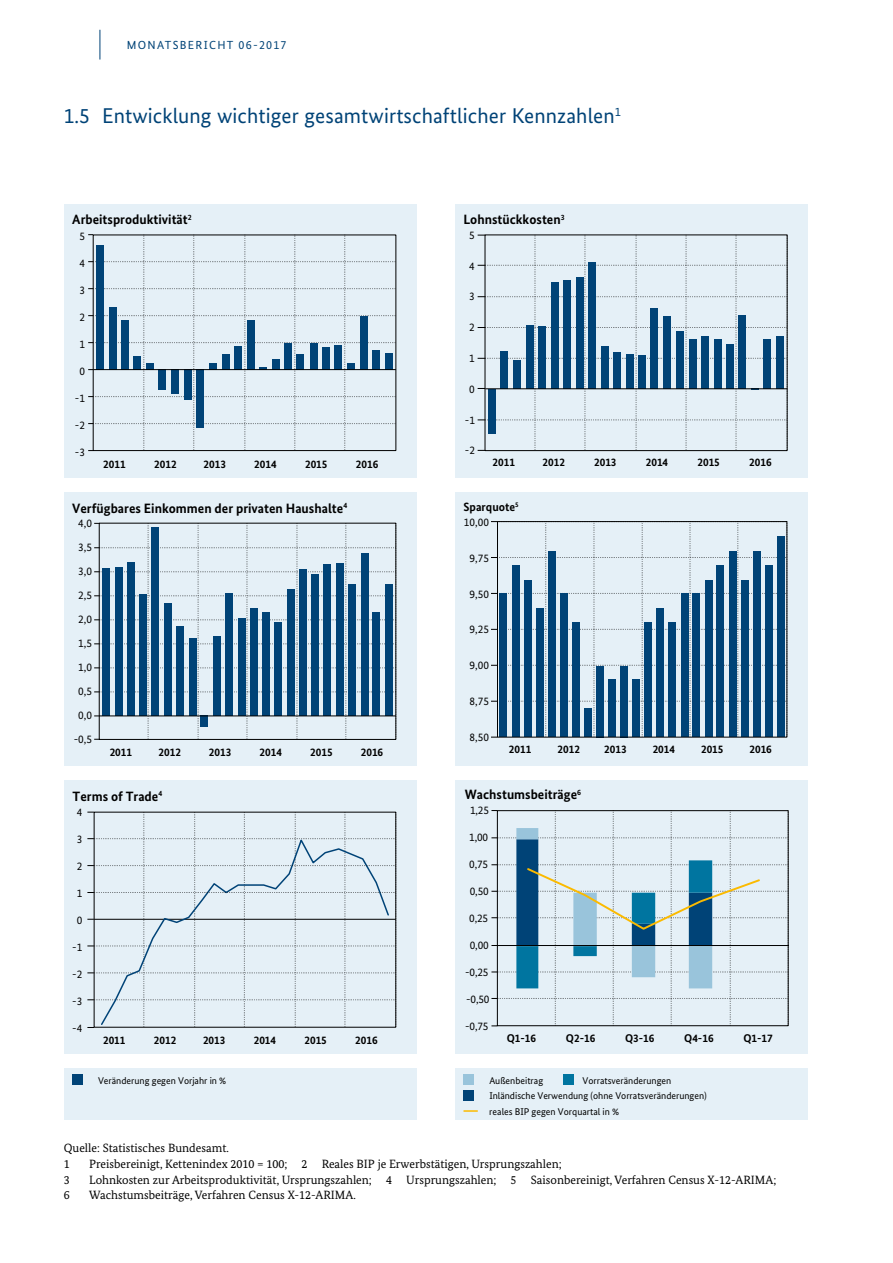
<style>
.page{position:relative;width:893px;height:1263px;background:#fff}
.page>*{position:absolute;margin:0;border:0;box-sizing:border-box;transform-origin:0 0}
.t1{font:21.3px "Bundes Sans";letter-spacing:.005em;color:#004377}
.t2{font:700 13.5px "Bundes Sans";color:#000}
.t3{font:12px/15.8px "Bundes Serif";color:#000}
.t4{font:700 12px "Bundes Sans";color:#000}
.t5{font:11.7px "Bundes Sans";letter-spacing:.11em;color:#004377}
.t6{font:700 11.25px "Bundes Sans";color:#000}
.t7{font:11.25px "Bundes Sans";letter-spacing:-.01em;color:#000}
.t8{font:9.75px/15.5px "Bundes Sans";color:#000}
.s1{font-size:12px}
</style>
<div class="page">
<hr style="left:100px;top:30px;width:1px;height:30px;background:#004377">
<div style="left:64px;top:204px;width:353px;height:274px;background:#e5f0f7"></div>
<svg style="left:88px;top:234px;width:308px;height:217px"></svg>
<hr style="left:93px;top:369px;width:303px;height:1px;background:#000">
<div style="left:64px;top:492px;width:353px;height:274px;background:#e5f0f7"></div>
<svg style="left:94px;top:523px;width:303px;height:217px"></svg>
<div style="left:455px;top:492px;width:353px;height:274px;background:#e5f0f7"></div>
<svg style="left:491px;top:521px;width:297px;height:217px"></svg>
<div style="left:777px;top:536px;width:8px;height:201px;background:#004377"></div>
<div style="left:765px;top:565px;width:7px;height:172px;background:#004377"></div>
<div style="left:753px;top:551px;width:8px;height:186px;background:#004377"></div>
<div style="left:741px;top:580px;width:7px;height:157px;background:#004377"></div>
<div style="left:729px;top:551px;width:8px;height:186px;background:#004377"></div>
<div style="left:717px;top:565px;width:7px;height:172px;background:#004377"></div>
<div style="left:705px;top:580px;width:7px;height:157px;background:#004377"></div>
<div style="left:692px;top:594px;width:8px;height:143px;background:#004377"></div>
<div style="left:681px;top:594px;width:7px;height:143px;background:#004377"></div>
<div style="left:668px;top:622px;width:8px;height:115px;background:#004377"></div>
<div style="left:657px;top:609px;width:7px;height:128px;background:#004377"></div>
<div style="left:644px;top:622px;width:8px;height:115px;background:#004377"></div>
<div style="left:632px;top:680px;width:8px;height:57px;background:#004377"></div>
<div style="left:620px;top:666px;width:8px;height:71px;background:#004377"></div>
<div style="left:608px;top:680px;width:8px;height:57px;background:#004377"></div>
<div style="left:596px;top:666px;width:8px;height:71px;background:#004377"></div>
<div style="left:584px;top:708px;width:8px;height:29px;background:#004377"></div>
<div style="left:572px;top:622px;width:8px;height:115px;background:#004377"></div>
<div style="left:560px;top:594px;width:8px;height:143px;background:#004377"></div>
<div style="left:548px;top:551px;width:7px;height:186px;background:#004377"></div>
<div style="left:536px;top:609px;width:8px;height:128px;background:#004377"></div>
<div style="left:524px;top:580px;width:7px;height:157px;background:#004377"></div>
<div style="left:512px;top:565px;width:8px;height:172px;background:#004377"></div>
<div style="left:500px;top:594px;width:7px;height:143px;background:#004377"></div>
<div style="left:497px;top:521px;width:290px;height:216px;border:1px solid #000"></div>
<div style="left:64px;top:781px;width:353px;height:273px;background:#e5f0f7"></div>
<svg style="left:87px;top:812px;width:309px;height:215px"></svg>
<div style="left:455px;top:781px;width:353px;height:273px;background:#e5f0f7"></div>
<svg style="left:491px;top:810px;width:298px;height:216px"></svg>
<hr style="left:497px;top:945px;width:292px;height:1px;background:#000">
<div style="left:455px;top:204px;width:353px;height:274px;background:#e5f0f7"></div>
<svg style="left:478px;top:235px;width:310px;height:216px"></svg>
<hr style="left:485px;top:388px;width:302px;height:1px;background:#000">
<div style="left:64px;top:1069px;width:353px;height:51px;background:#e5f0f7"></div>
<div style="left:72px;top:1074px;width:11px;height:11px;background:#004377"></div>
<div style="left:455px;top:1069px;width:353px;height:51px;background:#e5f0f7"></div>
<div style="left:463px;top:1074px;width:11px;height:11px;background:#99c4db"></div>
<div style="left:563px;top:1074px;width:11px;height:11px;background:#0075a0"></div>
<div style="left:463px;top:1090px;width:11px;height:11px;background:#004377"></div>
<svg style="left:463px;top:1110px;width:15px;height:2px"></svg>
<p class="t5" style="left:127px;top:38px;width:161px">MONATSBERICHT <span class="s1">06-2017</span></p>
<h1 class="t1" style="left:64px;top:103px;width:559px">1.5 Entwicklung wichtiger gesamtwirtschaftlicher Kennzahlen<sup>1</sup></h1>
<p class="t2" style="left:72px;top:211px;width:121px">Arbeitsproduktivität<sup>2</sup></p>
<p class="t7" style="left:79px;top:229px;width:7px">5</p>
<p class="t7" style="left:79px;top:256px;width:7px">4</p>
<p class="t7" style="left:79px;top:283px;width:7px">3</p>
<p class="t7" style="left:79px;top:310px;width:7px">2</p>
<p class="t7" style="left:79px;top:337px;width:7px">1</p>
<p class="t7" style="left:79px;top:364px;width:7px">0</p>
<p class="t7" style="left:75px;top:391px;width:12px">-1</p>
<p class="t7" style="left:75px;top:418px;width:12px">-2</p>
<p class="t7" style="left:75px;top:445px;width:12px">-3</p>
<p class="t6" style="left:103px;top:457px;width:24px">2011</p>
<p class="t6" style="left:154px;top:457px;width:24px">2012</p>
<p class="t6" style="left:203px;top:457px;width:24px">2013</p>
<p class="t6" style="left:254px;top:457px;width:24px">2014</p>
<p class="t6" style="left:305px;top:457px;width:24px">2015</p>
<p class="t6" style="left:356px;top:457px;width:24px">2016</p>
<p class="t2" style="left:72px;top:500px;width:276px">Verfügbares Einkommen der privaten Haushalte<sup>4</sup></p>
<p class="t7" style="left:78px;top:516px;width:15px">4,0</p>
<p class="t7" style="left:78px;top:540px;width:15px">3,5</p>
<p class="t7" style="left:78px;top:564px;width:15px">3,0</p>
<p class="t7" style="left:78px;top:588px;width:15px">2,5</p>
<p class="t7" style="left:78px;top:612px;width:15px">2,0</p>
<p class="t7" style="left:78px;top:636px;width:15px">1,5</p>
<p class="t7" style="left:78px;top:660px;width:15px">1,0</p>
<p class="t7" style="left:78px;top:684px;width:15px">0,5</p>
<p class="t7" style="left:78px;top:708px;width:15px">0,0</p>
<p class="t7" style="left:74px;top:732px;width:20px">-0,5</p>
<p class="t6" style="left:110px;top:745px;width:24px">2011</p>
<p class="t6" style="left:159px;top:745px;width:24px">2012</p>
<p class="t6" style="left:209px;top:745px;width:24px">2013</p>
<p class="t6" style="left:260px;top:745px;width:24px">2014</p>
<p class="t6" style="left:310px;top:745px;width:24px">2015</p>
<p class="t6" style="left:361px;top:745px;width:24px">2016</p>
<p class="t2" style="left:73px;top:788px;width:91px">Terms of Trade<sup>4</sup></p>
<p class="t7" style="left:77px;top:805px;width:7px">4</p>
<p class="t7" style="left:77px;top:832px;width:7px">3</p>
<p class="t7" style="left:77px;top:859px;width:7px">2</p>
<p class="t7" style="left:77px;top:886px;width:7px">1</p>
<p class="t7" style="left:77px;top:913px;width:7px">0</p>
<p class="t7" style="left:72px;top:940px;width:12px">-1</p>
<p class="t7" style="left:72px;top:967px;width:12px">-2</p>
<p class="t7" style="left:72px;top:994px;width:12px">-3</p>
<p class="t7" style="left:72px;top:1021px;width:12px">-4</p>
<p class="t6" style="left:103px;top:1033px;width:24px">2011</p>
<p class="t6" style="left:154px;top:1033px;width:24px">2012</p>
<p class="t6" style="left:203px;top:1033px;width:24px">2013</p>
<p class="t6" style="left:254px;top:1033px;width:24px">2014</p>
<p class="t6" style="left:304px;top:1033px;width:24px">2015</p>
<p class="t6" style="left:355px;top:1033px;width:24px">2016</p>
<p class="t2" style="left:463px;top:211px;width:103px">Lohnstückkosten<sup>3</sup></p>
<p class="t7" style="left:469px;top:228px;width:7px">5</p>
<p class="t7" style="left:469px;top:259px;width:7px">4</p>
<p class="t7" style="left:469px;top:290px;width:7px">3</p>
<p class="t7" style="left:469px;top:320px;width:7px">2</p>
<p class="t7" style="left:469px;top:351px;width:7px">1</p>
<p class="t7" style="left:469px;top:382px;width:7px">0</p>
<p class="t7" style="left:465px;top:413px;width:12px">-1</p>
<p class="t7" style="left:465px;top:444px;width:12px">-2</p>
<p class="t6" style="left:493px;top:456px;width:24px">2011</p>
<p class="t6" style="left:543px;top:456px;width:24px">2012</p>
<p class="t6" style="left:594px;top:456px;width:24px">2013</p>
<p class="t6" style="left:646px;top:456px;width:24px">2014</p>
<p class="t6" style="left:697px;top:456px;width:24px">2015</p>
<p class="t6" style="left:749px;top:456px;width:24px">2016</p>
<p class="t4" style="left:463px;top:499px;width:57px">Sparquote<sup>5</sup></p>
<p class="t7" style="left:464px;top:515px;width:27px">10,00</p>
<p class="t7" style="left:470px;top:551px;width:21px">9,75</p>
<p class="t7" style="left:470px;top:587px;width:21px">9,50</p>
<p class="t7" style="left:470px;top:623px;width:21px">9,25</p>
<p class="t7" style="left:470px;top:659px;width:21px">9,00</p>
<p class="t7" style="left:470px;top:695px;width:21px">8,75</p>
<p class="t7" style="left:470px;top:730px;width:21px">8,50</p>
<p class="t6" style="left:509px;top:742px;width:24px">2011</p>
<p class="t6" style="left:557px;top:742px;width:24px">2012</p>
<p class="t6" style="left:604px;top:742px;width:24px">2013</p>
<p class="t6" style="left:653px;top:742px;width:24px">2014</p>
<p class="t6" style="left:701px;top:742px;width:24px">2015</p>
<p class="t6" style="left:749px;top:742px;width:24px">2016</p>
<p class="t2" style="left:465px;top:786px;width:118px">Wachstumsbeiträge<sup>6</sup></p>
<p class="t7" style="left:470px;top:803px;width:21px">1,25</p>
<p class="t7" style="left:469px;top:830px;width:21px">1,00</p>
<p class="t7" style="left:469px;top:857px;width:21px">0,75</p>
<p class="t7" style="left:470px;top:884px;width:21px">0,50</p>
<p class="t7" style="left:469px;top:911px;width:21px">0,25</p>
<p class="t7" style="left:470px;top:938px;width:21px">0,00</p>
<p class="t7" style="left:465px;top:965px;width:25px">-0,25</p>
<p class="t7" style="left:466px;top:992px;width:25px">-0,50</p>
<p class="t7" style="left:465px;top:1019px;width:25px">-0,75</p>
<p class="t6" style="left:507px;top:1032px;width:31px">Q1-16</p>
<p class="t6" style="left:566px;top:1032px;width:31px">Q2-16</p>
<p class="t6" style="left:625px;top:1032px;width:31px">Q3-16</p>
<p class="t6" style="left:684px;top:1032px;width:31px">Q4-16</p>
<p class="t6" style="left:743px;top:1032px;width:31px">Q1-17</p>
<p class="t8" style="left:98px;top:1072px;width:130px">Veränderung gegen Vorjahr in %</p>
<p class="t8" style="left:489px;top:1072px;width:55px">Außenbeitrag</p>
<p class="t8" style="left:489px;top:1072px;width:219px;text-indent:93px">Vorratsveränderungen<br>Inländische Verwendung (ohne Vorratsveränderungen) reales BIP gegen Vorquartal in %</p>
<p class="t3" style="left:64px;top:1140px;width:167px">Quelle: Statistisches Bundesamt.<br>1</p>
<p class="t3" style="left:89px;top:1156px;width:474px">Preisbereinigt, Kettenindex 2010 = 100; 2 Reales BIP je Erwerbstätigen, Ursprungszahlen;</p>
<p class="t3" style="left:64px;top:1171px;width:7px">3</p>
<p class="t3" style="left:89px;top:1171px;width:688px">Lohnkosten zur Arbeitsproduktivität, Ursprungszahlen; 4 Ursprungszahlen; 5 Saisonbereinigt, Verfahren Census X-12-ARIMA;</p>
<p class="t3" style="left:64px;top:1187px;width:7px">6</p>
<p class="t3" style="left:89px;top:1187px;width:268px">Wachstumsbeiträge, Verfahren Census X-12-ARIMA.</p>
</div>
